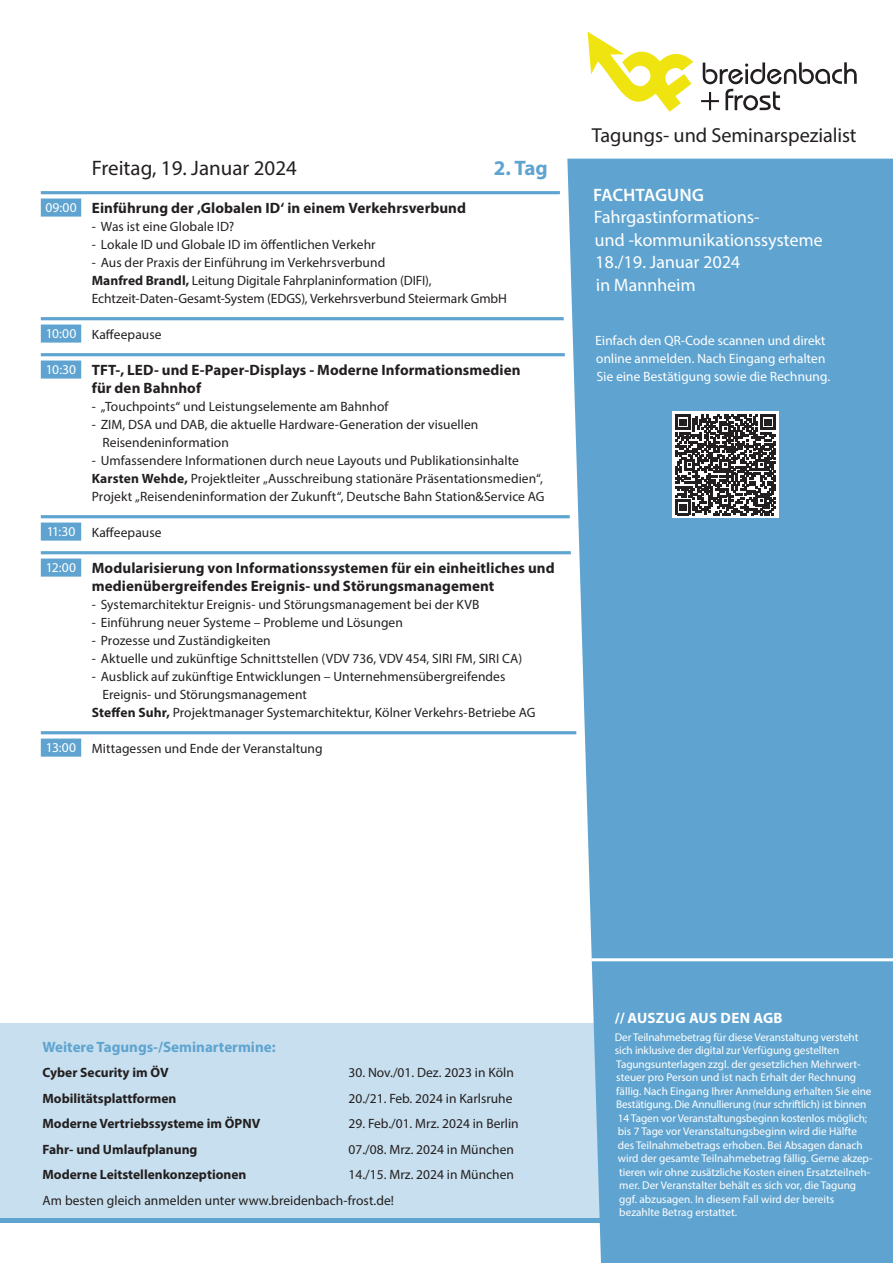
<style>
.page{position:relative;width:893px;height:1263px;background:#fff}
.page>*{position:absolute;margin:0;border:0;box-sizing:border-box;transform-origin:0 0}
.t1{font:21px "Myriad Pro";color:#231f20}
.t2{font:700 21px "Myriad Pro";color:#5fa4d0}
.t3{font:20.25px "Myriad Pro";letter-spacing:-.005em;color:#231f20}
.t4{font:18px "Myriad Pro";letter-spacing:-.005em;color:#fff}
.t5{font:600 18px "Myriad Pro";color:#fff}
.t6{font:700 15px "Myriad Pro";letter-spacing:.005em;color:#231f20}
.t7{font:700 15px "Myriad Pro";color:#5fa4d0}
.t8{font:700 15px "Myriad Pro";letter-spacing:.02em;color:#fff}
.t9{font:13.5px/18px "Myriad Pro";color:#231f20}
.t10{font:13.5px/18px "Myriad Pro";color:#fff}
.t11{font:700 13.5px "Myriad Pro";color:#231f20}
.t12{font:11.25px "Myriad Pro";color:#fff}
.t13{font:11.25px "Myriad Pro";letter-spacing:-.02em;color:#fff}
.s1{font-weight:700}
</style>
<div class="page">
<hr style="left:41px;top:191px;width:543px;height:3px;background:#5fa4d0">
<hr style="left:41px;top:317px;width:543px;height:3px;background:#5fa4d0">
<hr style="left:41px;top:353px;width:543px;height:3px;background:#5fa4d0">
<hr style="left:41px;top:515px;width:543px;height:3px;background:#5fa4d0">
<hr style="left:41px;top:551px;width:543px;height:3px;background:#5fa4d0">
<hr style="left:41px;top:731px;width:543px;height:3px;background:#5fa4d0">
<div style="left:562px;top:159px;width:331px;height:1104px;background:#5fa4d0"></div>
<svg style="left:567px;top:158px;width:326px;height:1px"></svg>
<div style="left:679px;top:961px;width:6px;height:47px;background:#5fa4d0"></div>
<div style="left:786px;top:961px;width:6px;height:47px;background:#5fa4d0"></div>
<div style="left:603px;top:1163px;width:290px;height:100px;background:#5fa4d0"></div>
<svg style="left:587px;top:31px;width:270px;height:81px"></svg>
<div style="left:0;top:1023px;width:603px;height:195px;background:#c7dfee"></div>
<hr style="left:0;top:1218px;width:605px;height:4px;background:#5fa4d0">
<div style="left:672px;top:411px;width:107px;height:107px;background:#fff"></div>
<hr style="left:591px;top:958px;width:302px;height:3px;background:#fff">
<svg style="left:675px;top:414px;width:101px;height:101px"></svg>
<div style="left:41px;top:198px;width:40px;height:19px;background:#5fa4d0"></div>
<div style="left:41px;top:324px;width:40px;height:19px;background:#5fa4d0"></div>
<div style="left:41px;top:360px;width:40px;height:19px;background:#5fa4d0"></div>
<div style="left:41px;top:522px;width:40px;height:19px;background:#5fa4d0"></div>
<div style="left:41px;top:558px;width:40px;height:19px;background:#5fa4d0"></div>
<div style="left:41px;top:738px;width:40px;height:19px;background:#5fa4d0"></div>
<p class="t10" style="left:45px;top:198px;width:33px">09:00</p>
<p class="t10" style="left:46px;top:324px;width:32px">10:00</p>
<p class="t10" style="left:46px;top:360px;width:32px">10:30</p>
<p class="t10" style="left:47px;top:522px;width:30px">11:30</p>
<p class="t10" style="left:46px;top:558px;width:32px">12:00</p>
<p class="t10" style="left:46px;top:738px;width:32px">13:00</p>
<p class="t1" style="left:92px;top:155px;width:207px">Freitag, 19. Januar 2024</p>
<p class="t2" style="left:494px;top:154px;width:56px">2. Tag</p>
<p class="t6" style="left:92px;top:198px;width:376px">Einführung der ‚Globalen ID‘ in einem Verkehrsverbund</p>
<p class="t9" style="left:92px;top:217px;width:144px">- Was ist eine Globale ID?</p>
<p class="t9" style="left:92px;top:235px;width:285px">- Lokale ID und Globale ID im öffentlichen Verkehr</p>
<p class="t9" style="left:92px;top:253px;width:295px">- Aus der Praxis der Einführung im Verkehrsverbund</p>
<p class="t9" style="left:92px;top:271px;width:341px"><span class="s1">Manfred Brandl,</span> Leitung Digitale Fahrplaninformation (DIFI),</p>
<p class="t9" style="left:92px;top:289px;width:417px">Echtzeit-Daten-Gesamt-System (EDGS), Verkehrsverbund Steiermark GmbH</p>
<p class="t9" style="left:92px;top:325px;width:71px">Kaffeepause</p>
<p class="t6" style="left:92px;top:360px;width:430px">TFT-, LED- und E-Paper-Displays - Moderne Informationsmedien</p>
<p class="t6" style="left:92px;top:378px;width:111px">für den Bahnhof</p>
<p class="t9" style="left:92px;top:397px;width:298px">- „Touchpoints“ und Leistungselemente am Bahnhof</p>
<p class="t9" style="left:102px;top:415px;width:377px;text-indent:-11px">- ZIM, DSA und DAB, die aktuelle Hardware-Generation der visuellen<br>Reisendeninformation</p>
<p class="t9" style="left:92px;top:451px;width:429px">- Umfassendere Informationen durch neue Layouts und Publikationsinhalte</p>
<p class="t9" style="left:92px;top:469px;width:453px"><span class="s1">Karsten Wehde,</span> Projektleiter „Ausschreibung stationäre Präsentationsmedien“,</p>
<p class="t9" style="left:92px;top:487px;width:454px">Projekt „Reisendeninformation der Zukunft“, Deutsche Bahn Station&amp;Service AG</p>
<p class="t9" style="left:92px;top:523px;width:71px">Kaffeepause</p>
<p class="t6" style="left:92px;top:558px;width:464px">Modularisierung von Informationssystemen für ein einheitliches und</p>
<p class="t6" style="left:92px;top:576px;width:404px">medienübergreifendes Ereignis- und Störungsmanagement</p>
<p class="t9" style="left:92px;top:595px;width:389px">- Systemarchitektur Ereignis- und Störungsmanagement bei der KVB</p>
<p class="t9" style="left:92px;top:613px;width:313px">- Einführung neuer Systeme – Probleme und Lösungen</p>
<p class="t9" style="left:92px;top:631px;width:180px">- Prozesse und Zuständigkeiten</p>
<p class="t9" style="left:92px;top:649px;width:432px">- Aktuelle und zukünftige Schnittstellen (VDV 736, VDV 454, SIRI FM, SIRI CA)</p>
<p class="t9" style="left:102px;top:667px;width:404px;text-indent:-11px">- Ausblick auf zukünftige Entwicklungen – Unternehmensübergreifendes<br>Ereignis- und Störungsmanagement</p>
<p class="t9" style="left:92px;top:703px;width:445px"><span class="s1">Steffen Suhr,</span> Projektmanager Systemarchitektur, Kölner Verkehrs-Betriebe AG</p>
<p class="t9" style="left:92px;top:739px;width:232px">Mittagessen und Ende der Veranstaltung</p>
<p class="t3" style="left:592px;top:123px;width:266px">Tagungs- und Seminarspezialist</p>
<p class="t5" style="left:593px;top:183px;width:113px">FACHTAGUNG</p>
<p class="t4" style="left:594px;top:206px;width:168px">Fahrgastinformations-</p>
<p class="t4" style="left:595px;top:229px;width:230px">und -kommunikationssysteme</p>
<p class="t4" style="left:596px;top:251px;width:147px">18./19. Januar 2024</p>
<p class="t4" style="left:596px;top:274px;width:102px">in Mannheim</p>
<p class="t10" style="left:596px;top:331px;width:237px">Einfach den QR-Code scannen und direkt online anmelden. Nach Eingang erhalten<br>Sie eine Bestätigung sowie die Rechnung.</p>
<p class="t7" style="left:43px;top:1037px;width:235px">Weitere Tagungs-/Seminartermine:</p>
<p class="t11" style="left:43px;top:1064px;width:128px">Cyber Security im ÖV</p>
<p class="t9" style="left:349px;top:1063px;width:167px">30. Nov./01. Dez. 2023 in Köln</p>
<p class="t11" style="left:43px;top:1089px;width:135px">Mobilitätsplattformen</p>
<p class="t9" style="left:349px;top:1089px;width:165px">20./21. Feb. 2024 in Karlsruhe</p>
<p class="t11" style="left:43px;top:1115px;width:219px">Moderne Vertriebssysteme im ÖPNV</p>
<p class="t9" style="left:349px;top:1114px;width:172px">29. Feb./01. Mrz. 2024 in Berlin</p>
<p class="t11" style="left:43px;top:1140px;width:157px">Fahr- und Umlaufplanung</p>
<p class="t9" style="left:349px;top:1140px;width:167px">07./08. Mrz. 2024 in München</p>
<p class="t11" style="left:43px;top:1166px;width:205px">Moderne Leitstellenkonzeptionen</p>
<p class="t9" style="left:349px;top:1165px;width:167px">14./15. Mrz. 2024 in München</p>
<p class="t9" style="left:43px;top:1191px;width:353px">Am besten gleich anmelden unter www.breidenbach-frost.de!</p>
<p class="t8" style="left:615px;top:1008px;width:169px">// AUSZUG AUS DEN AGB</p>
<p class="t12" style="left:615px;top:1030px;width:245px">Der Teilnahmebetrag für diese Veranstaltung versteht</p>
<p class="t12" style="left:615px;top:1043px;width:226px">sich inklusive der digital zur Verfügung gestellten</p>
<p class="t12" style="left:616px;top:1057px;width:246px">Tagungsunterlagen zzgl. der gesetzlichen Mehrwert-</p>
<p class="t12" style="left:616px;top:1070px;width:241px">steuer pro Person und ist nach Erhalt der Rechnung</p>
<p class="t12" style="left:616px;top:1084px;width:257px">fällig. Nach Eingang Ihrer Anmeldung erhalten Sie eine</p>
<p class="t13" style="left:616px;top:1097px;width:252px">Bestätigung. Die Annullierung (nur schriftlich) ist binnen</p>
<p class="t12" style="left:618px;top:1111px;width:251px">14 Tagen vor Veranstaltungsbeginn kostenlos möglich;</p>
<p class="t12" style="left:618px;top:1124px;width:241px">bis 7 Tage vor Veranstaltungsbeginn wird die Hälfte</p>
<p class="t12" style="left:618px;top:1138px;width:246px">des Teilnahmebetrags erhoben. Bei Absagen danach</p>
<p class="t12" style="left:618px;top:1151px;width:256px">wird der gesamte Teilnahmebetrag fällig. Gerne akzep-</p>
<p class="t12" style="left:619px;top:1165px;width:252px">tieren wir ohne zusätzliche Kosten einen Ersatzteilneh-</p>
<p class="t12" style="left:619px;top:1178px;width:238px">mer. Der Veranstalter behält es sich vor, die Tagung</p>
<p class="t12" style="left:619px;top:1192px;width:217px">ggf. abzusagen. In diesem Fall wird der bereits</p>
<p class="t12" style="left:619px;top:1205px;width:119px">bezahlte Betrag erstattet.</p>
</div>
